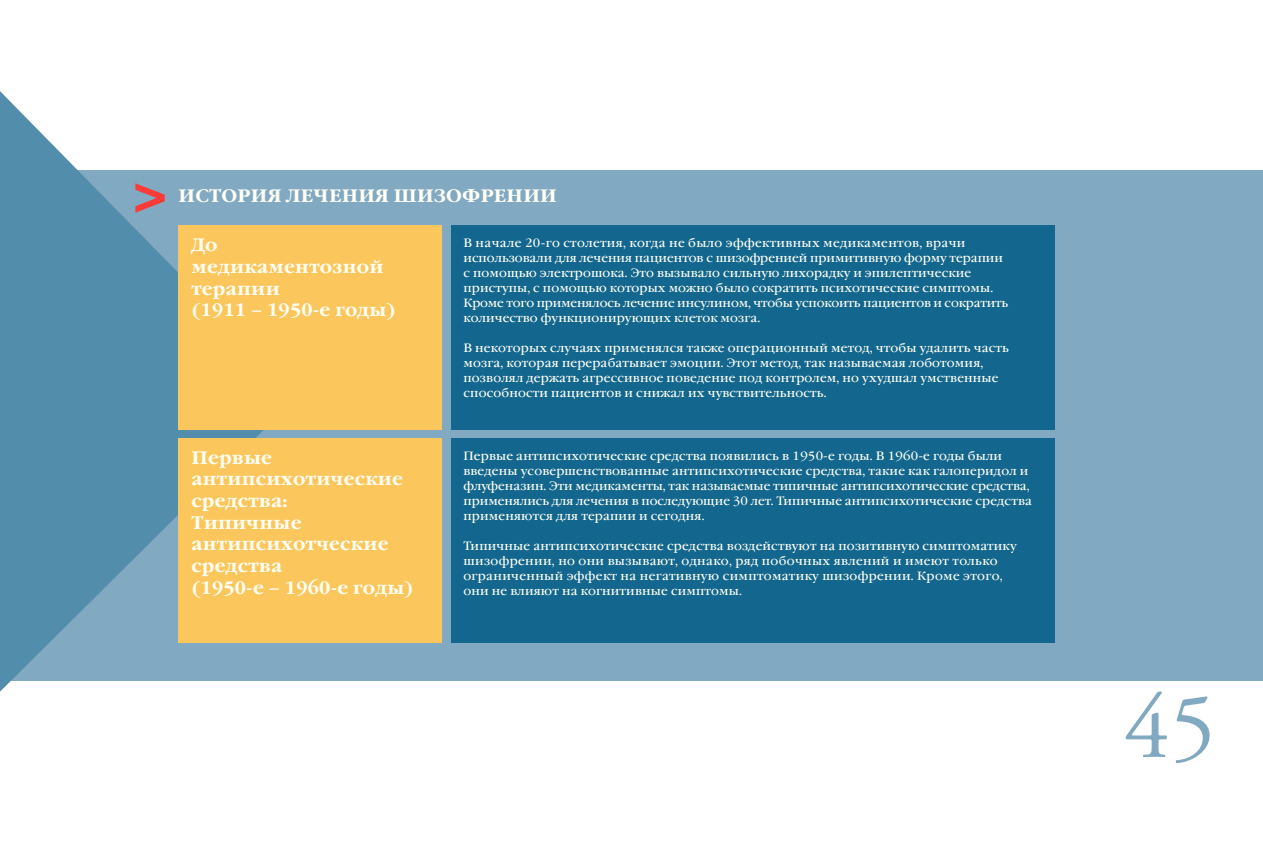
<style>
.page{position:relative;width:1263px;height:851px;background:#fff}
.page>*{position:absolute;margin:0;border:0;box-sizing:border-box;transform-origin:0 0}
.t1{font:92.25px "Adobe Garamond";color:#81a9c1}
.t2{font:700 18px/21.6px "Garamond C";letter-spacing:.015em;color:#fffff4}
.t3{font:12px/15px "Garamond Book C";letter-spacing:.015em;color:#fffff4}
</style>
<div class="page">
<div style="left:0;top:170px;width:1263px;height:510px;background:#81a9c1"></div>
<svg style="left:0;top:91px;width:299px;height:601px;fill:#538dac"></svg>
<div style="left:451px;top:225px;width:603px;height:205px;background:#13668e"></div>
<div style="left:451px;top:438px;width:603px;height:204px;background:#13668e"></div>
<div style="left:179px;top:225px;width:263px;height:205px;background:#fbc65c"></div>
<div style="left:179px;top:438px;width:263px;height:204px;background:#fbc65c"></div>
<svg style="left:135px;top:183px;width:30px;height:30px"></svg>
<h2 class="t2" style="left:179px;top:186px;width:380px">ИСТОРИЯ ЛЕЧЕНИЯ ШИЗОФРЕНИИ</h2>
<h2 class="t2" style="left:191px;top:234px;width:206px">До медикаментозной терапии<br>(1911 – 1950-е годы)</h2>
<p class="t3" style="left:463px;top:236px;width:546px">В начале 20-го столетия, когда не было эффективных медикаментов, врачи использовали для лечения пациентов с шизофренией примитивную форму терапии с помощью электрошока. Это вызывало сильную лихорадку и эпилептические приступы, с помощью которых можно было сократить психотические симптомы.<br>Кроме того применялось лечение инсулином, чтобы успокоить пациентов и сократить количество функционирующих клеток мозга.</p>
<p class="t3" style="left:463px;top:341px;width:547px">В некоторых случаях применялся также операционный метод, чтобы удалить часть мозга, которая перерабатывает эмоции. Этот метод, так называемая лоботомия, позволял держать агрессивное поведение под контролем, но ухудшал умственные способности пациентов и снижал их чувствительность.</p>
<h2 class="t2" style="left:191px;top:447px;width:224px">Первые антипсихотические средства:<br>Типичные антипсихотческие средства<br>(1950-е – 1960-е годы)</h2>
<p class="t3" style="left:463px;top:449px;width:570px">Первые антипсихотические средства появились в 1950-е годы. В 1960-е годы были введены усовершенствованные антипсихотические средства, такие как галоперидол и флуфеназин. Эти медикаменты, так называемые типичные антипсихотические средства, применялись для лечения в последующие 30 лет. Типичные антипсихотические средства применяются для терапии и сегодня.</p>
<p class="t3" style="left:463px;top:539px;width:555px">Типичные антипсихотические средства воздействуют на позитивную симптоматику шизофрении, но они вызывают, однако, ряд побочных явлений и имеют только ограниченный эффект на негативную симптоматику шизофрении. Кроме этого, они не влияют на когнитивные симптомы.</p>
<h1 class="t1" style="left:1124px;top:671px;width:94px">45</h1>
</div>
